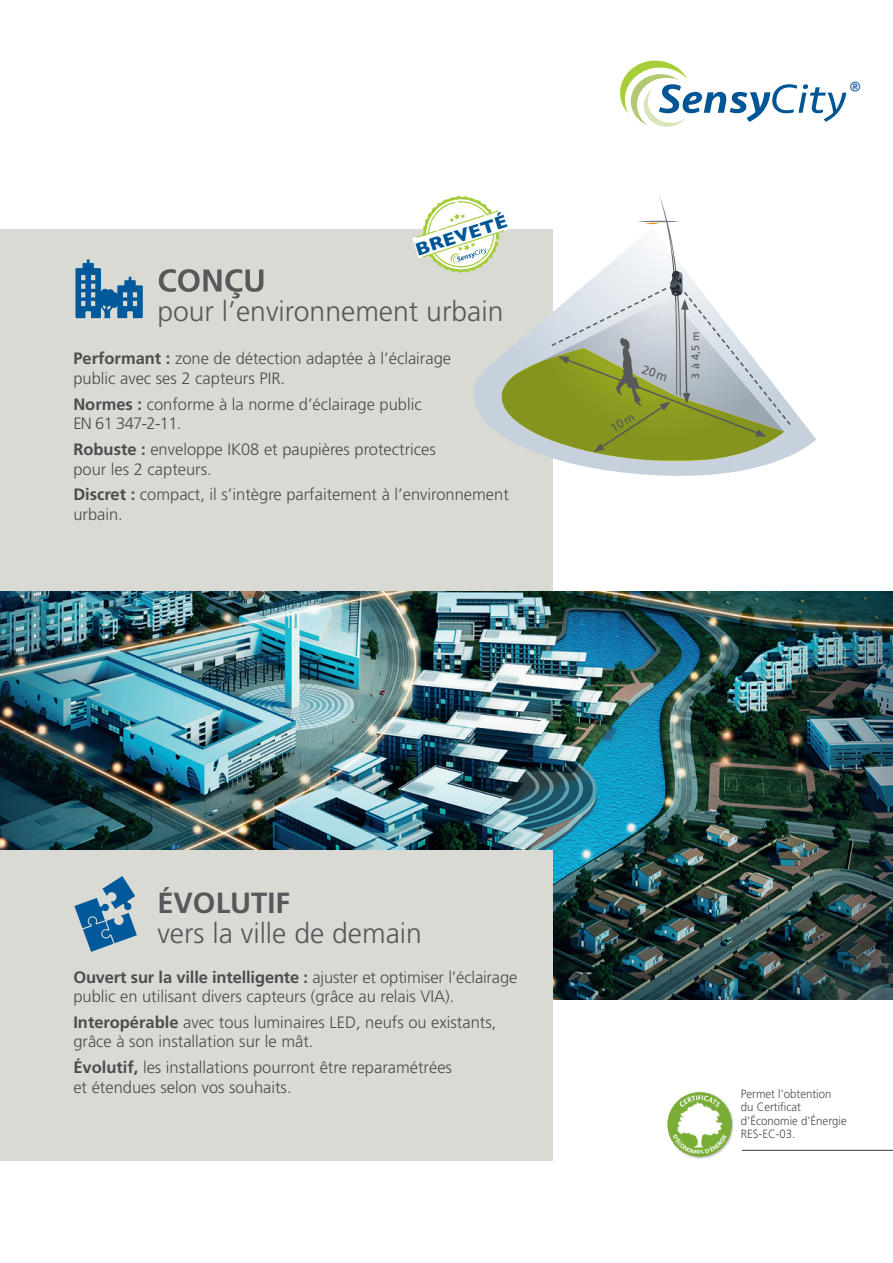
<style>
.page{position:relative;width:893px;height:1263px;background:#fff}
.page>*{position:absolute;margin:0;border:0;box-sizing:border-box;transform-origin:0 0}
.t1{font:700 29.1px "Frutiger";color:#57585a}
.t2{font:300 28.35px "Frutiger";color:#57585a}
.t3{font:700 18.15px "Gill Sans";color:#005595;scale:1.06 1}
.t4{font:300 16.5px/19.5px "Frutiger";color:#4b4c4d}
.t5{font:700 13.8px "Ruda";color:#2762a8}
.t6{font:300 12px/13.5px "Frutiger";color:#4b4c4d;scale:.95 1}
.t7{font:10.65px "Frutiger";color:#57585a}
.s1{font-weight:700}
</style>
<div class="page">
<svg style="left:620px;top:60px;width:226px;height:67px"></svg>
<div style="left:0;top:230px;width:553px;height:361px;background:#dadad4"></div>
<img style="left:0;top:591px;width:893px;height:408px">
<div style="left:0;top:850px;width:553px;height:311px;background:#dadad4"></div>
<svg style="left:0;top:694px;width:2px;height:145px"></svg>
<div style="left:667px;top:1091px;width:68px;height:68px;background:#231f20;opacity:.3"></div>
<div style="left:668px;top:1092px;width:64px;height:64px;background:#7aad35;border-radius:50%"></div>
<img style="left:673px;top:1095px;width:53px;height:58px">
<hr style="left:742px;top:1150px;width:151px;height:1px;background:#57585a">
<svg style="left:159px;top:269px;width:104px;height:29px"></svg>
<svg style="left:74px;top:876px;width:63px;height:76px"></svg>
<svg style="left:75px;top:259px;width:68px;height:59px"></svg>
<svg style="left:574px;top:408px;width:242px;height:68px"></svg>
<svg style="left:412px;top:196px;width:380px;height:268px"></svg>
<p class="t3" style="left:413px;top:240px;width:91px;rotate:-18deg">BREVETÉ</p>
<h2 class="t2" style="left:157px;top:300px;width:348px">pour l’environnement urbain</h2>
<p class="t4" style="left:73px;top:350px;width:379px"><span class="s1">Performant :</span> zone de détection adaptée à l’éclairage public avec ses 2 capteurs PIR.</p>
<p class="t4" style="left:73px;top:395px;width:350px"><span class="s1">Normes :</span> conforme à la norme d’éclairage public<br>EN 61 347-2-11.</p>
<p class="t4" style="left:73px;top:441px;width:364px"><span class="s1">Robuste :</span> enveloppe IK08 et paupières protectrices pour les 2 capteurs.</p>
<p class="t4" style="left:73px;top:486px;width:437px"><span class="s1">Discret :</span> compact, il s’intègre parfaitement à l’environnement urbain.</p>
<h1 class="t1" style="left:157px;top:891px;width:134px">ÉVOLUTIF</h1>
<h2 class="t2" style="left:157px;top:921px;width:266px">vers la ville de demain</h2>
<p class="t4" style="left:73px;top:968px;width:445px"><span class="s1">Ouvert sur la ville intelligente :</span> ajuster et optimiser l’éclairage public en utilisant divers capteurs (grâce au relais VIA).</p>
<p class="t4" style="left:73px;top:1014px;width:424px"><span class="s1">Interopérable</span> avec tous luminaires LED, neufs ou existants, grâce à son installation sur le mât.</p>
<p class="t4" style="left:73px;top:1059px;width:380px"><span class="s1">Évolutif,</span> les installations pourront être reparamétrées et étendues selon vos souhaits.</p>
<p class="t7" style="left:691px;top:378px;width:48px;rotate:-90deg">3 à 4,5 m</p>
<p class="t5" style="left:850px;top:79px;width:13px">®</p>
<p class="t6" style="left:741px;top:1088px;width:113px">Permet l’obtention du Certificat d’Économie d’Énergie<br>RES-EC-03.</p>
</div>
